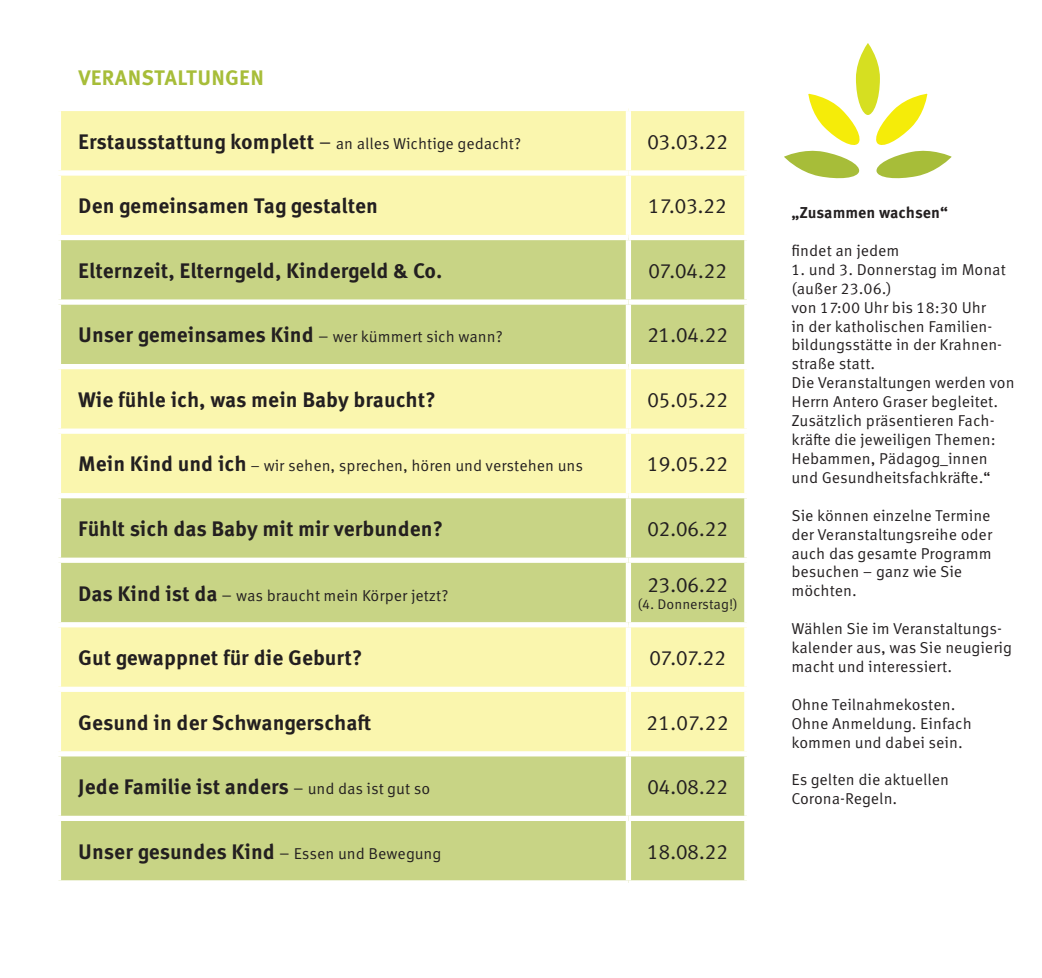
<style>
.page{position:relative;width:1042px;height:978px;background:#fff}
.page>*{position:absolute;margin:0;border:0;box-sizing:border-box;transform-origin:0 0}
.t1{font:700 21px "Meta Correspondence Pro";color:#231f20}
.t2{font:21px "Meta Correspondence Pro";letter-spacing:-.03em;color:#231f20}
.t3{font:700 21px "Meta Correspondence Pro";letter-spacing:.01em;color:#a7bd39}
.t4{font:15.75px/18.9px "Meta Correspondence Pro";color:#231f20}
.t5{font:700 15.75px "Meta Correspondence Pro";color:#231f20}
.t6{font:14px "Meta Correspondence Pro";color:#231f20}
.s1{font-weight:400}
.s2{font-weight:400;font-size:15.75px}
.s3{font-weight:400;font-size:17.5px}
.s4{font-weight:700;font-size:21px}
.s5{font-size:17.5px}
</style>
<div class="page">
<div style="left:61px;top:111px;width:683px;height:124px;background:#faf6ae"></div>
<svg style="left:61px;top:240px;width:683px;height:640px;background:#dce196"></svg>
<div style="left:626px;top:111px;width:5px;height:59px;background:#fff"></div>
<div style="left:56px;top:170px;width:572px;height:6px;background:#fff"></div>
<div style="left:628px;top:170px;width:121px;height:6px;background:#fff"></div>
<div style="left:626px;top:176px;width:5px;height:59px;background:#fff"></div>
<div style="left:626px;top:240px;width:5px;height:59px;background:#fff"></div>
<div style="left:56px;top:299px;width:572px;height:5px;background:#fff"></div>
<div style="left:628px;top:299px;width:121px;height:5px;background:#fff"></div>
<div style="left:626px;top:304px;width:5px;height:60px;background:#fff"></div>
<div style="left:56px;top:364px;width:572px;height:5px;background:#fff"></div>
<div style="left:628px;top:364px;width:121px;height:5px;background:#fff"></div>
<div style="left:626px;top:369px;width:5px;height:59px;background:#fff"></div>
<div style="left:56px;top:428px;width:572px;height:5px;background:#fff"></div>
<div style="left:628px;top:428px;width:121px;height:5px;background:#fff"></div>
<div style="left:626px;top:433px;width:5px;height:60px;background:#fff"></div>
<div style="left:56px;top:493px;width:572px;height:5px;background:#fff"></div>
<div style="left:628px;top:493px;width:121px;height:5px;background:#fff"></div>
<div style="left:626px;top:498px;width:5px;height:59px;background:#fff"></div>
<div style="left:56px;top:557px;width:572px;height:5px;background:#fff"></div>
<div style="left:628px;top:557px;width:121px;height:5px;background:#fff"></div>
<div style="left:626px;top:562px;width:5px;height:60px;background:#fff"></div>
<div style="left:56px;top:622px;width:572px;height:5px;background:#fff"></div>
<div style="left:628px;top:622px;width:121px;height:5px;background:#fff"></div>
<div style="left:626px;top:627px;width:5px;height:59px;background:#fff"></div>
<div style="left:56px;top:686px;width:572px;height:5px;background:#fff"></div>
<div style="left:628px;top:686px;width:121px;height:5px;background:#fff"></div>
<div style="left:626px;top:691px;width:5px;height:60px;background:#fff"></div>
<div style="left:56px;top:751px;width:572px;height:5px;background:#fff"></div>
<div style="left:628px;top:751px;width:121px;height:5px;background:#fff"></div>
<div style="left:626px;top:756px;width:5px;height:59px;background:#fff"></div>
<div style="left:56px;top:815px;width:572px;height:5px;background:#fff"></div>
<div style="left:628px;top:815px;width:121px;height:5px;background:#fff"></div>
<div style="left:626px;top:820px;width:5px;height:60px;background:#fff"></div>
<svg style="left:854px;top:40px;width:28px;height:77px"></svg>
<div style="left:852px;top:38px;width:31px;height:81px;border:4px solid #fff;border-radius:50%"></div>
<svg style="left:784px;top:87px;width:168px;height:92px"></svg>
<h1 class="t3" style="left:78px;top:61px;width:187px">VERANSTALTUNGEN</h1>
<h1 class="t1" style="left:78px;top:125px;width:444px">Erstausstattung komplett <span class="s1">–</span> <span class="s2">an alles Wichtige gedacht?</span></h1>
<h1 class="t2" style="left:647px;top:125px;width:83px">03.03.22</h1>
<h1 class="t1" style="left:78px;top:189px;width:301px">Den gemeinsamen Tag gestalten</h1>
<h1 class="t2" style="left:648px;top:190px;width:80px">17.03.22</h1>
<h1 class="t1" style="left:78px;top:254px;width:365px">Elternzeit, Elterngeld, Kindergeld &amp; Co.</h1>
<h1 class="t2" style="left:648px;top:254px;width:81px">07.04.22</h1>
<h1 class="t1" style="left:78px;top:318px;width:426px">Unser gemeinsames Kind <span class="s3">–</span> <span class="s2">wer kümmert sich wann?</span></h1>
<h1 class="t2" style="left:647px;top:319px;width:83px">21.04.22</h1>
<h1 class="t1" style="left:78px;top:383px;width:359px">Wie fühle ich, was mein Baby braucht?</h1>
<h1 class="t2" style="left:647px;top:383px;width:83px">05.05.22</h1>
<p class="t4" style="left:78px;top:455px;width:506px"><span class="s4">Mein Kind und ich</span> – wir sehen, sprechen, hören und verstehen uns</p>
<h1 class="t2" style="left:647px;top:448px;width:83px">19.05.22</h1>
<h1 class="t1" style="left:78px;top:512px;width:366px">Fühlt sich das Baby mit mir verbunden?</h1>
<h1 class="t2" style="left:647px;top:512px;width:83px">02.06.22</h1>
<p class="t4" style="left:78px;top:584px;width:372px"><span class="s4">Das Kind ist da</span> <span class="s5">–</span> was braucht mein Körper jetzt?</p>
<h1 class="t2" style="left:647px;top:568px;width:83px">23.06.22</h1>
<p class="t6" style="left:637px;top:593px;width:102px">(4. Donnerstag!)</p>
<h1 class="t1" style="left:78px;top:641px;width:286px">Gut gewappnet für die Geburt?</h1>
<h1 class="t2" style="left:649px;top:641px;width:79px">07.07.22</h1>
<h1 class="t1" style="left:78px;top:705px;width:295px">Gesund in der Schwangerschaft</h1>
<h1 class="t2" style="left:646px;top:706px;width:84px">21.07.22</h1>
<h1 class="t1" style="left:78px;top:770px;width:353px">Jede Familie ist anders <span class="s3">–</span> <span class="s2">und das ist gut so</span></h1>
<h1 class="t2" style="left:647px;top:770px;width:83px">04.08.22</h1>
<h1 class="t1" style="left:78px;top:834px;width:365px">Unser gesundes Kind <span class="s3">–</span> <span class="s2">Essen und Bewegung</span></h1>
<h1 class="t2" style="left:647px;top:835px;width:83px">18.08.22</h1>
<p class="t5" style="left:791px;top:200px;width:158px">„Zusammen wachsen“</p>
<p class="t4" style="left:791px;top:240px;width:110px">findet an jedem</p>
<p class="t4" style="left:791px;top:259px;width:225px">1. und 3. Donnerstag im Monat (außer 23.06.)<br>von 17:00 Uhr bis 18:30 Uhr<br>in der katholischen Familien&shy;bildungsstätte in der Krahnen&shy;straße statt.<br>Die Veranstaltungen werden von<br>Herrn Antero Graser begleitet.<br>Zusätzlich präsentieren Fach&shy;kräfte die jeweiligen Themen:<br>Hebammen, Pädagog_innen und Gesundheitsfachkräfte.“</p>
<p class="t4" style="left:791px;top:504px;width:202px">Sie können einzelne Termine der Veranstaltungsreihe oder auch das gesamte Programm besuchen – ganz wie Sie möchten.</p>
<p class="t4" style="left:791px;top:618px;width:222px">Wählen Sie im Veranstaltungs&shy;kalender aus, was Sie neugierig macht und interessiert.</p>
<p class="t4" style="left:791px;top:693px;width:182px">Ohne Teilnahmekosten.<br>Ohne Anmeldung. Einfach kommen und dabei sein.</p>
<p class="t4" style="left:791px;top:769px;width:159px">Es gelten die aktuellen<br>Corona-Regeln.</p>
</div>
